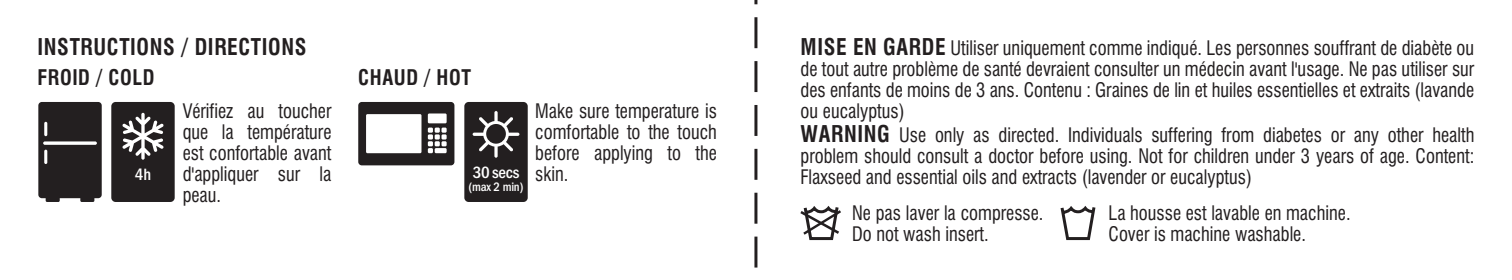
<style>
.page{position:relative;width:1512px;height:280px;background:#fff}
.page>*{position:absolute;margin:0;border:0;box-sizing:border-box;transform-origin:0 0}
.t1{font:700 condensed 22.5px "Swiss 721 BT";letter-spacing:.03em;color:#231f20;scale:.95 1}
.t2{font:700 condensed 21px "Swiss 721 BT";letter-spacing:.03em;color:#231f20;scale:.95 1}
.t3{font:condensed 19.5px/21px "Swiss 721 BT";color:#231f20;text-align:justify;scale:.95 1}
.t4{font:500 condensed 16.8px "Franklin Gothic";letter-spacing:-.01em;color:#fff}
.t5{font:500 condensed 12.6px "Franklin Gothic";letter-spacing:-.02em;color:#fff}
.s1{font-weight:700;font-size:22.5px}
</style>
<div class="page">
<svg style="left:754px;top:0;width:3px;height:268px"></svg>
<div style="left:464px;top:102px;width:64px;height:100px;background:#231f20;border-radius:4px"></div>
<svg style="left:473px;top:111px;width:46px;height:47px"></svg>
<svg style="left:358px;top:102px;width:96px;height:63px"></svg>
<div style="left:111px;top:102px;width:64px;height:100px;background:#231f20;border-radius:4px"></div>
<svg style="left:122px;top:113px;width:42px;height:47px"></svg>
<svg style="left:38px;top:102px;width:64px;height:100px;background:#332f30"></svg>
<svg style="left:1060px;top:206px;width:36px;height:35px"></svg>
<svg style="left:800px;top:206px;width:41px;height:35px"></svg>
<p class="t1" style="left:38px;top:33px;width:285px">INSTRUCTIONS / DIRECTIONS</p>
<p class="t2" style="left:38px;top:65px;width:124px">FROID / COLD</p>
<p class="t2" style="left:358px;top:65px;width:120px">CHAUD / HOT</p>
<p class="t4" style="left:135px;top:165px;width:18px">4h</p>
<p class="t3" style="left:183px;top:100px;width:158px">Vérifiez au toucher que la température est confortable avant d'appliquer sur la peau.</p>
<p class="t3" style="left:535px;top:100px;width:193px">Make sure temperature is comfortable to the touch before applying to the skin.</p>
<p class="t4" style="left:473px;top:163px;width:48px">30 secs</p>
<p class="t5" style="left:468px;top:179px;width:57px">(max 2 min)</p>
<p class="t3" style="left:801px;top:38px;width:711px"><span class="s1">MISE EN GARDE</span> Utiliser uniquement comme indiqué. Les personnes souffrant de diabète ou de tout autre problème de santé devraient consulter un médecin avant l'usage. Ne pas utiliser sur des enfants de moins de 3 ans. Contenu : Graines de lin et huiles essentielles et extraits (lavande ou eucalyptus)</p>
<p class="t3" style="left:801px;top:125px;width:711px"><span class="s1">WARNING</span> Use only as directed. Individuals suffering from diabetes or any other health problem should consult a doctor before using. Not for children under 3 years of age. Content:<br>Flaxseed and essential oils and extracts (lavender or eucalyptus)</p>
<p class="t3" style="left:852px;top:202px;width:203px">Ne pas laver la compresse.<br>Do not wash insert.</p>
<p class="t3" style="left:1109px;top:202px;width:256px">La housse est lavable en machine.<br>Cover is machine washable.</p>
</div>
